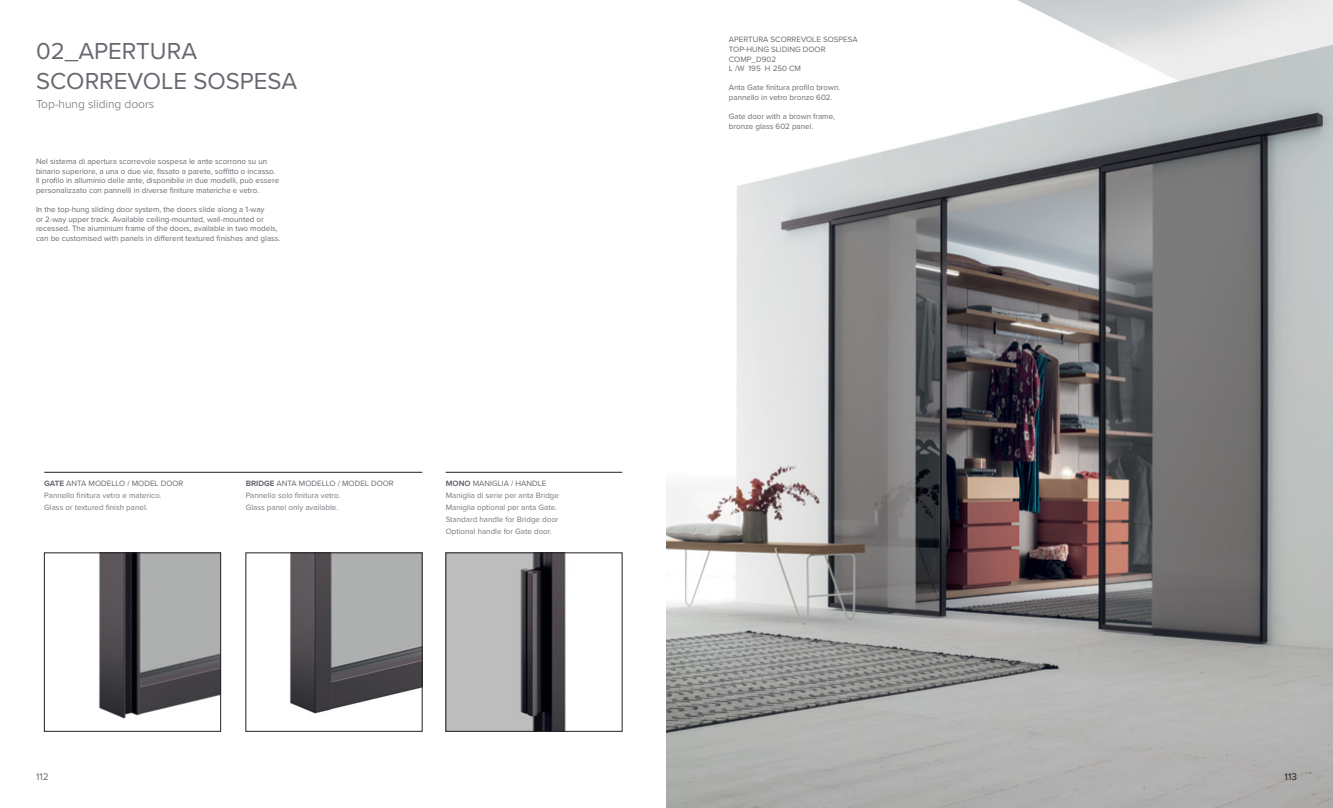
<style>
.page{position:relative;width:1333px;height:808px;background:#fff}
.page>*{position:absolute;margin:0;border:0;box-sizing:border-box;transform-origin:0 0}
.t1{font:24px/30px "Proxima Nova";color:#676970}
.t2{font:300 12px "Proxima Nova";color:#676970}
.t3{font:10px "Proxima Nova";color:#6b6c6f}
.t4{font:10px "Proxima Nova";color:#231f20}
.t5{font:8px/9.6px "Proxima Nova";color:#676970}
.t6{font:8px/12px "Proxima Nova";color:#74787f}
.s1{font-weight:700;color:#676970}
.s2{color:#676970}
</style>
<div class="page">
<img style="left:666px;top:0;width:666px;height:808px">
<img style="left:447px;top:555px;width:119px;height:174px">
<div style="left:445px;top:553px;width:177px;height:178px;border:1px solid #231f20"></div>
<hr style="left:44px;top:472px;width:378px;height:1px;background:#231f20">
<hr style="left:445px;top:472px;width:177px;height:1px;background:#231f20">
<img style="left:99px;top:555px;width:120px;height:164px">
<div style="left:44px;top:553px;width:177px;height:178px;border:1px solid #231f20"></div>
<img style="left:290px;top:555px;width:130px;height:159px">
<h1 class="t1" style="left:36px;top:39px;width:263px">02_APERTURA<br>SCORREVOLE SOSPESA</h1>
<h2 class="t2" style="left:36px;top:100px;width:120px">Top-hung sliding doors</h2>
<p class="t5" style="left:36px;top:157px;width:245px">Nel sistema di apertura scorrevole sospesa le ante scorrono su un binario superiore, a una o due vie, fissato a parete, soffitto o incasso.<br>Il profilo in alluminio delle ante, disponibile in due modelli, può essere personalizzato con pannelli in diverse finiture materiche e vetro.</p>
<p class="t5" style="left:36px;top:205px;width:246px">In the top-hung sliding door system, the doors slide along a 1-way<br>or 2-way upper track. Available ceiling-mounted, wall-mounted or recessed. The aluminium frame of the doors, available in two models, can be customised with panels in different textured finishes and glass.</p>
<p class="t6" style="left:44px;top:478px;width:141px"><span class="s1">GATE</span> <span class="s2">ANTA MODELLO / MODEL DOOR<br></span>Pannello finitura vetro e materico.<br>Glass or textured finish panel.</p>
<p class="t6" style="left:246px;top:478px;width:149px"><span class="s1">BRIDGE</span> <span class="s2">ANTA MODELLO / MODEL DOOR<br></span>Pannello solo finitura vetro.<br>Glass panel only available.</p>
<p class="t6" style="left:445px;top:478px;width:115px"><span class="s1">MONO</span> <span class="s2">MANIGLIA / HANDLE<br></span>Maniglia di serie per anta Bridge<br>Maniglia optional per anta Gate.<br>Standard handle for Bridge door<br>Optional handle for Gate door.</p>
<p class="t3" style="left:36px;top:773px;width:14px">112</p>
<p class="t5" style="left:729px;top:36px;width:130px">APERTURA SCORREVOLE SOSPESA<br>TOP-HUNG SLIDING DOOR<br>COMP_D902<br>L /W 195 H 250 CM</p>
<p class="t5" style="left:729px;top:84px;width:113px">Anta Gate finitura profilo brown. pannello in vetro bronzo 602.</p>
<p class="t5" style="left:729px;top:112px;width:108px">Gate door with a brown frame, bronze glass 602 panel.</p>
<p class="t4" style="left:1284px;top:773px;width:14px">113</p>
</div>
